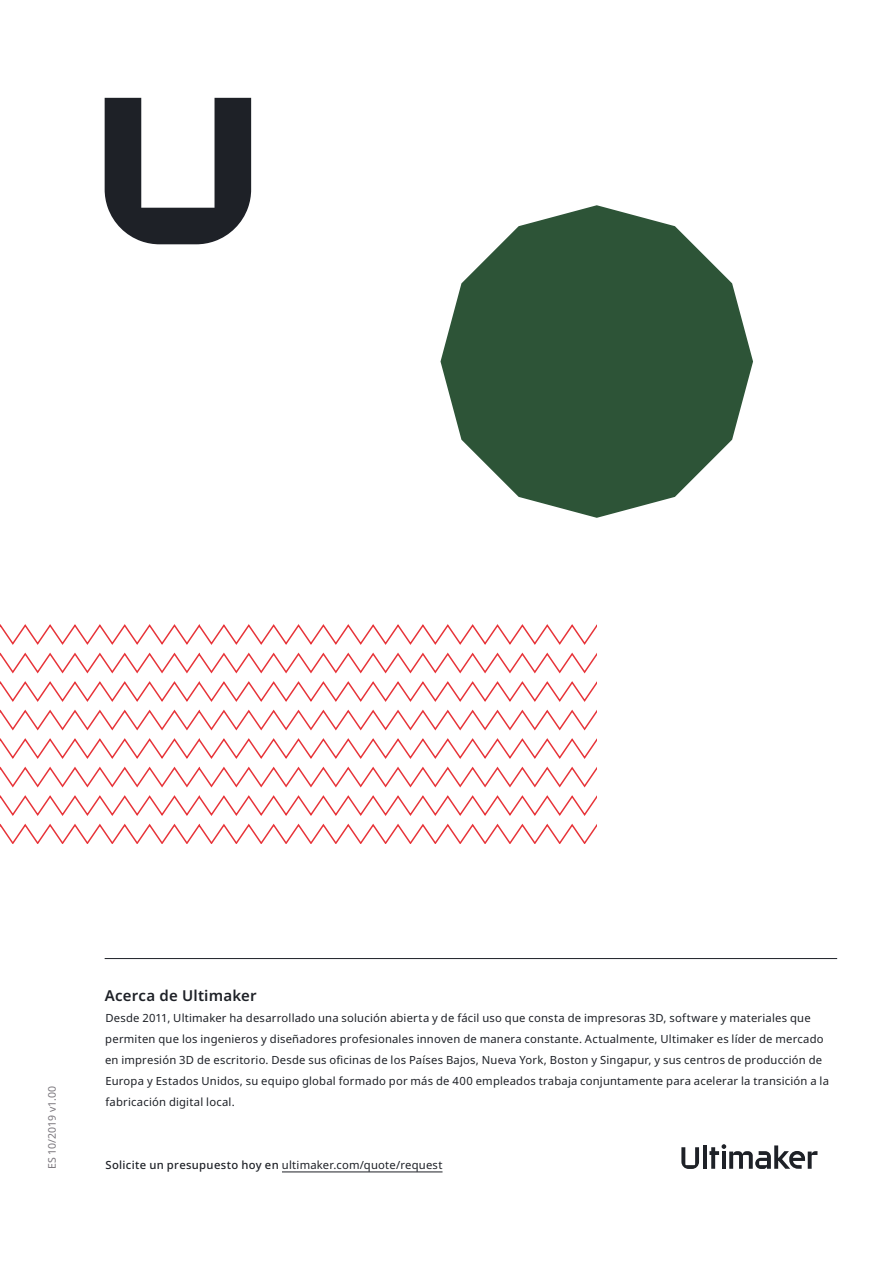
<style>
.page{position:relative;width:893px;height:1263px;background:#fff}
.page>*{position:absolute;margin:0;border:0;box-sizing:border-box;transform-origin:0 0}
.t1{font:600 15px "Noto Sans";letter-spacing:.015em;color:#1e2127}
.t2{font:11.25px/21px "Noto Sans";letter-spacing:.02em;color:#1e2127}
.t3{font:10.5px "Noto Sans";color:#79757b}
.s1{font-weight:500}
</style>
<div class="page">
<svg style="left:105px;top:98px;width:146px;height:146px"></svg>
<svg style="left:0;top:624px;width:199px;height:219px"></svg>
<svg style="left:199px;top:624px;width:398px;height:219px"></svg>
<svg style="left:440px;top:205px;width:313px;height:313px;fill:#2d5437"></svg>
<svg style="left:681px;top:1147px;width:18px;height:22px"></svg>
<hr style="left:703px;top:1145px;width:4px;height:24px;background:#1e2127">
<svg style="left:709px;top:1144px;width:108px;height:25px"></svg>
<hr style="left:282px;top:1171px;width:161px;height:1px;background:#1e2127">
<hr style="left:105px;top:958px;width:732px;height:1px;background:#1e2127">
<p class="t3" style="left:45px;top:1169px;width:85px;rotate:-90deg">ES 10/2019 v1.00</p>
<h1 class="t1" style="left:105px;top:985px;width:154px">Acerca de Ultimaker</h1>
<p class="t2" style="left:105px;top:1007px;width:725px">Desde 2011, Ultimaker ha desarrollado una solución abierta y de fácil uso que consta de impresoras 3D, software y materiales que permiten que los ingenieros y diseñadores profesionales innoven de manera constante. Actualmente, Ultimaker es líder de mercado en impresión 3D de escritorio. Desde sus oficinas de los Países Bajos, Nueva York, Boston y Singapur, y sus centros de producción de Europa y Estados Unidos, su equipo global formado por más de 400 empleados trabaja conjuntamente para acelerar la transición a la fabricación digital local.</p>
<p class="t2" style="left:105px;top:1154px;width:339px"><span class="s1">Solicite un presupuesto hoy en</span> ultimaker.com/quote/request</p>
</div>
